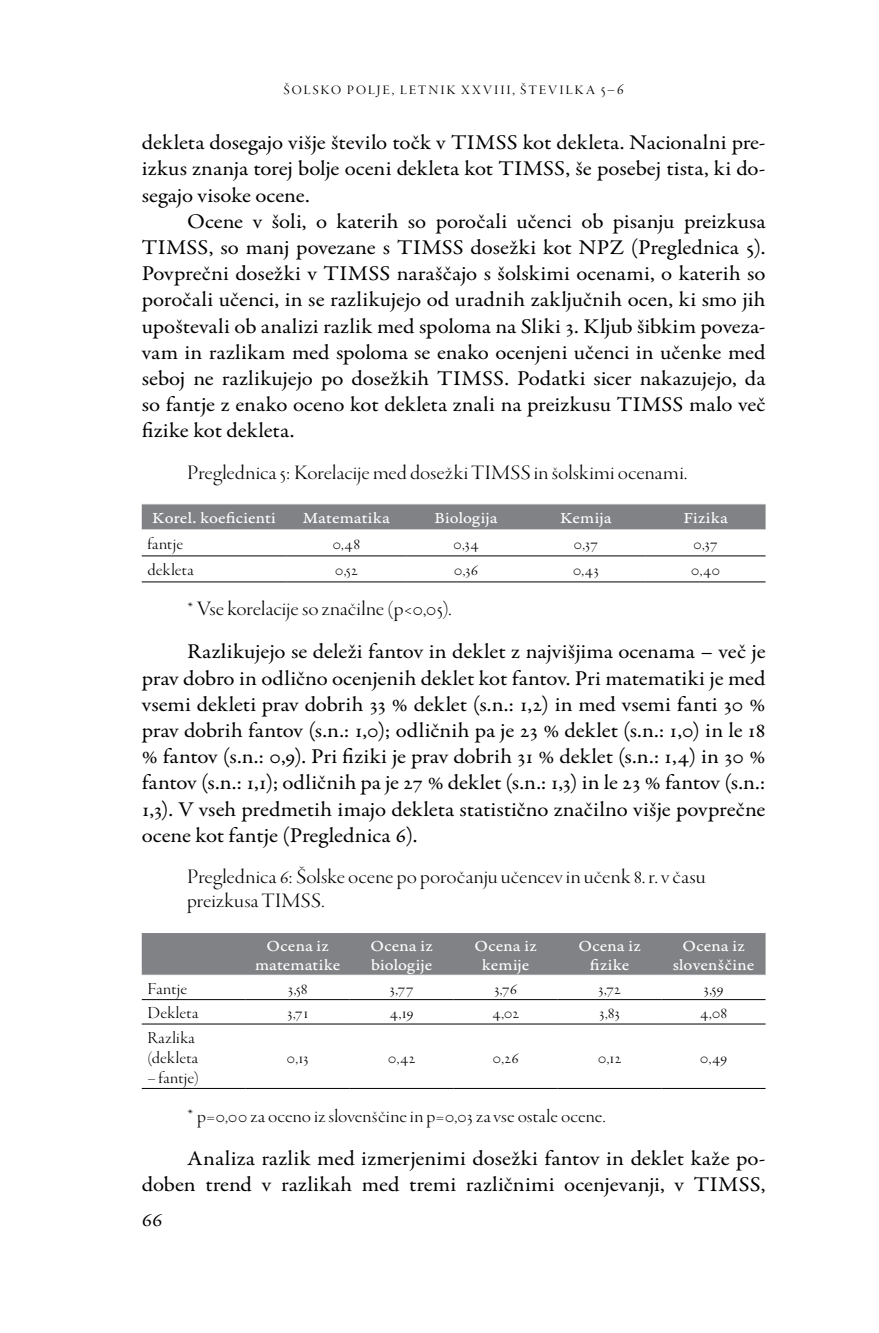
<style>
.page{position:relative;width:879px;height:1333px;background:#fff}
.page>*{position:absolute;margin:0;border:0;box-sizing:border-box;transform-origin:0 0}
.t1{font:21.2px/26.2px "Garamond Premr Pro";color:#000;text-align:justify;scale:1.08 1}
.t2{font:21.2px/24.2px "Garamond Premr Pro Lt Disp 2";letter-spacing:.01em;color:#000;scale:1.08 1}
.t3{font:19.2px "Garamond Premr Pro Lt Disp 2";letter-spacing:.005em;color:#000;scale:1.08 1}
.t4{font:19px "Adobe Garamond Pro";color:#000;scale:1.11 1}
.t5{font:18px "Garamond Premr Pro Lt Disp";letter-spacing:.095em;color:#000}
.t6{font:17.2px/20px "Garamond Premr Pro Lt Disp 2";letter-spacing:.005em;color:#000;scale:1.08 1}
.t7{font:16.4px/19px "Garamond Premr Pro Capt";letter-spacing:.005em;color:#fff;text-align:center;scale:1.08 1}
.s1{font-size:21.2px}
</style>
<div class="page">
<div style="left:142px;top:504px;width:623px;height:25px;background:#808285"></div>
<hr style="left:142px;top:581px;width:144px;height:1px;background:#000">
<hr style="left:286px;top:581px;width:120px;height:1px;background:#000">
<hr style="left:406px;top:581px;width:120px;height:1px;background:#000">
<hr style="left:526px;top:581px;width:120px;height:1px;background:#000">
<hr style="left:646px;top:581px;width:119px;height:1px;background:#000">
<hr style="left:142px;top:555px;width:144px;height:1px;background:#000">
<hr style="left:286px;top:555px;width:120px;height:1px;background:#000">
<hr style="left:406px;top:555px;width:120px;height:1px;background:#000">
<hr style="left:526px;top:555px;width:120px;height:1px;background:#000">
<hr style="left:646px;top:555px;width:119px;height:1px;background:#000">
<div style="left:142px;top:933px;width:623px;height:41px;background:#808285"></div>
<hr style="left:142px;top:1088px;width:104px;height:1px;background:#000">
<hr style="left:246px;top:1088px;width:104px;height:1px;background:#000">
<hr style="left:350px;top:1088px;width:104px;height:1px;background:#000">
<hr style="left:454px;top:1088px;width:103px;height:1px;background:#000">
<hr style="left:557px;top:1088px;width:104px;height:1px;background:#000">
<hr style="left:661px;top:1088px;width:104px;height:1px;background:#000">
<hr style="left:142px;top:999px;width:104px;height:1px;background:#000">
<hr style="left:246px;top:999px;width:104px;height:1px;background:#000">
<hr style="left:350px;top:999px;width:104px;height:1px;background:#000">
<hr style="left:454px;top:999px;width:103px;height:1px;background:#000">
<hr style="left:557px;top:999px;width:104px;height:1px;background:#000">
<hr style="left:661px;top:999px;width:104px;height:1px;background:#000">
<hr style="left:142px;top:1023px;width:104px;height:1px;background:#000">
<hr style="left:246px;top:1023px;width:104px;height:1px;background:#000">
<hr style="left:350px;top:1023px;width:104px;height:1px;background:#000">
<hr style="left:454px;top:1023px;width:103px;height:1px;background:#000">
<hr style="left:557px;top:1023px;width:104px;height:1px;background:#000">
<hr style="left:661px;top:1023px;width:104px;height:1px;background:#000">
<p class="t5" style="left:283px;top:78px;width:342px">šolsko polje, letnik xxviii, številka 5–6</p>
<p class="t1" style="left:142px;top:130px;width:579px">dekleta dosegajo višje število točk v TIMSS kot dekleta. Nacionalni pre&shy;izkus znanja torej bolje oceni dekleta kot TIMSS, še posebej tista, ki do&shy;segajo visoke ocene.</p>
<p class="t1" style="left:142px;top:208px;width:579px;text-indent:45px">Ocene v šoli, o katerih so poročali učenci ob pisanju preizkusa TIMSS, so manj povezane s TIMSS dosežki kot NPZ (Preglednica 5).<br>Povprečni dosežki v TIMSS naraščajo s šolskimi ocenami, o katerih so poročali učenci, in se razlikujejo od uradnih zaključnih ocen, ki smo jih upoštevali ob analizi razlik med spoloma na Sliki 3. Kljub šibkim poveza&shy;vam in razlikam med spoloma se enako ocenjeni učenci in učenke med seboj ne razlikujejo po dosežkih TIMSS. Podatki sicer nakazujejo, da so fantje z enako oceno kot dekleta znali na preizkusu TIMSS malo več fizike kot dekleta.</p>
<p class="t2" style="left:187px;top:460px;width:464px">Preglednica 5: Korelacije med dosežki TIMSS in šolskimi ocenami.</p>
<p class="t7" style="left:152px;top:509px;width:116px">Korel. koeficienti</p>
<p class="t7" style="left:302px;top:509px;width:83px">Matematika</p>
<p class="t7" style="left:434px;top:509px;width:60px">Biologija</p>
<p class="t7" style="left:560px;top:509px;width:49px">Kemija</p>
<p class="t7" style="left:683px;top:509px;width:43px">Fizika</p>
<p class="t6" style="left:147px;top:534px;width:35px">fantje</p>
<p class="t6" style="left:332px;top:534px;width:27px">0,48</p>
<p class="t6" style="left:453px;top:534px;width:25px">0,34</p>
<p class="t6" style="left:573px;top:534px;width:24px">0,37</p>
<p class="t6" style="left:693px;top:534px;width:24px">0,37</p>
<p class="t6" style="left:147px;top:560px;width:44px">dekleta</p>
<p class="t6" style="left:335px;top:560px;width:23px">0,52</p>
<p class="t6" style="left:454px;top:560px;width:24px">0,36</p>
<p class="t6" style="left:573px;top:560px;width:26px">0,43</p>
<p class="t6" style="left:691px;top:560px;width:29px">0,40</p>
<p class="t2" style="left:187px;top:597px;width:246px">* Vse korelacije so značilne (p&lt;0,05).</p>
<p class="t1" style="left:142px;top:639px;width:579px;text-indent:45px">Razlikujejo se deleži fantov in deklet z najvišjima ocenama – več je prav dobro in odlično ocenjenih deklet kot fantov. Pri matematiki je med vsemi dekleti prav dobrih 33 % deklet (s.n.: 1,2) in med vsemi fanti 30 % prav dobrih fantov (s.n.: 1,0); odličnih pa je 23 % deklet (s.n.: 1,0) in le 18 % fantov (s.n.: 0,9). Pri fiziki je prav dobrih 31 % deklet (s.n.: 1,4) in 30 % fantov (s.n.: 1,1); odličnih pa je 27 % deklet (s.n.: 1,3) in le 23 % fantov (s.n.:<br>1,3). V vseh predmetih imajo dekleta statistično značilno višje povprečne ocene kot fantje (Preglednica 6).</p>
<p class="t2" style="left:187px;top:865px;width:481px">Preglednica 6: Šolske ocene po poročanju učencev in učenk 8. r. v času preizkusa TIMSS.</p>
<p class="t7" style="left:255px;top:936px;width:81px">Ocena iz matematike</p>
<p class="t7" style="left:370px;top:936px;width:59px;text-align:left">Ocena iz biologije</p>
<p class="t7" style="left:474px;top:936px;width:59px">Ocena iz kemije</p>
<p class="t7" style="left:578px;top:936px;width:59px">Ocena iz fizike</p>
<p class="t7" style="left:673px;top:936px;width:77px">Ocena iz slovenščine</p>
<p class="t6" style="left:147px;top:979px;width:38px">Fantje</p>
<p class="t6" style="left:288px;top:979px;width:20px">3,58</p>
<p class="t6" style="left:389px;top:979px;width:24px">3,77</p>
<p class="t6" style="left:494px;top:979px;width:23px">3,76</p>
<p class="t6" style="left:598px;top:979px;width:23px">3,72</p>
<p class="t6" style="left:703px;top:979px;width:20px">3,59</p>
<p class="t6" style="left:147px;top:1003px;width:49px">Dekleta</p>
<p class="t6" style="left:287px;top:1003px;width:21px">3,71</p>
<p class="t6" style="left:390px;top:1003px;width:24px">4,19</p>
<p class="t6" style="left:492px;top:1003px;width:27px">4,02</p>
<p class="t6" style="left:599px;top:1003px;width:21px">3,83</p>
<p class="t6" style="left:700px;top:1003px;width:27px">4,08</p>
<p class="t6" style="left:147px;top:1028px;width:49px">Razlika (dekleta</p>
<p class="t6" style="left:147px;top:1068px;width:49px">– fantje)</p>
<p class="t6" style="left:287px;top:1048px;width:22px">0,13</p>
<p class="t6" style="left:388px;top:1048px;width:27px">0,42</p>
<p class="t6" style="left:492px;top:1048px;width:26px">0,26</p>
<p class="t6" style="left:598px;top:1048px;width:23px">0,12</p>
<p class="t6" style="left:700px;top:1048px;width:27px">0,49</p>
<p class="t3" style="left:187px;top:1105px;width:389px"><span class="s1">*</span> p=0,00 za oceno iz slovenščine in p=0,03 za vse ostale ocene.</p>
<p class="t1" style="left:142px;top:1145px;width:579px;text-align:right">Analiza razlik med izmerjenimi dosežki fantov in deklet kaže po&shy;doben trend v razlikah med tremi različnimi ocenjevanji, v TIMSS,</p>
<p class="t4" style="left:142px;top:1207px;width:20px">66</p>
</div>
